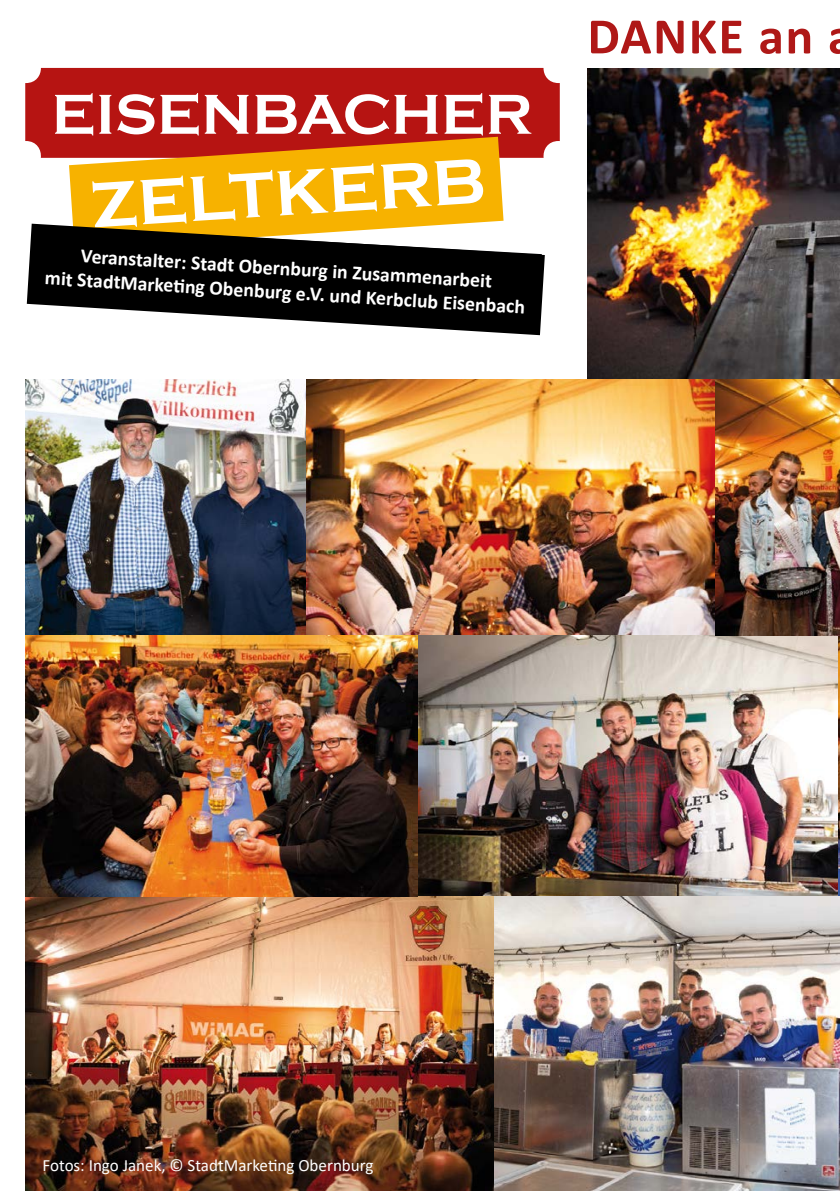
<style>
.page{position:relative;width:840px;height:1191px;background:#fff}
.page>*{position:absolute;margin:0;border:0;box-sizing:border-box;transform-origin:0 0}
.t1{font:700 66px "Copperplate";color:#fff}
.t2{font:700 58.2px "Copperplate";color:#fff}
.t3{font:700 51.6px "Calibri";letter-spacing:.03em;color:#af1817}
.t4{font:700 20px/24px "Calibri";color:#fff;text-align:center}
.t5{font:17.2px "Calibri";color:#fff}
</style>
<div class="page">
<img style="left:26px;top:380px;width:813px;height:811px">
<img style="left:587px;top:68px;width:252px;height:312px">
<div style="left:25px;top:68px;width:534px;height:90px;background:#b61412"></div>
<svg style="left:69px;top:137px;width:434px;height:87px;background:#ed9b07"></svg>
<svg style="left:27px;top:224px;width:517px;height:111px;fill:#000"></svg>
<h2 class="t2" style="left:51px;top:82px;width:482px">EISENBACHER</h2>
<h1 class="t1" style="left:88px;top:170px;width:396px;rotate:-4deg">ZELTKERB</h1>
<p class="t4" style="left:48px;top:239px;width:482px;rotate:4deg">Veranstalter: Stadt Obernburg in Zusammenarbeit<br>mit StadtMarketi ng Obenburg e.V. und Kerbclub Eisenbach</p>
<h3 class="t3" style="left:587px;top:0;width:227px">DANKE an</h3>
<p class="t5" style="left:43px;top:1153px;width:332px">Fotos: Ingo Janek, © StadtMarketing Obernburg</p>
</div>
